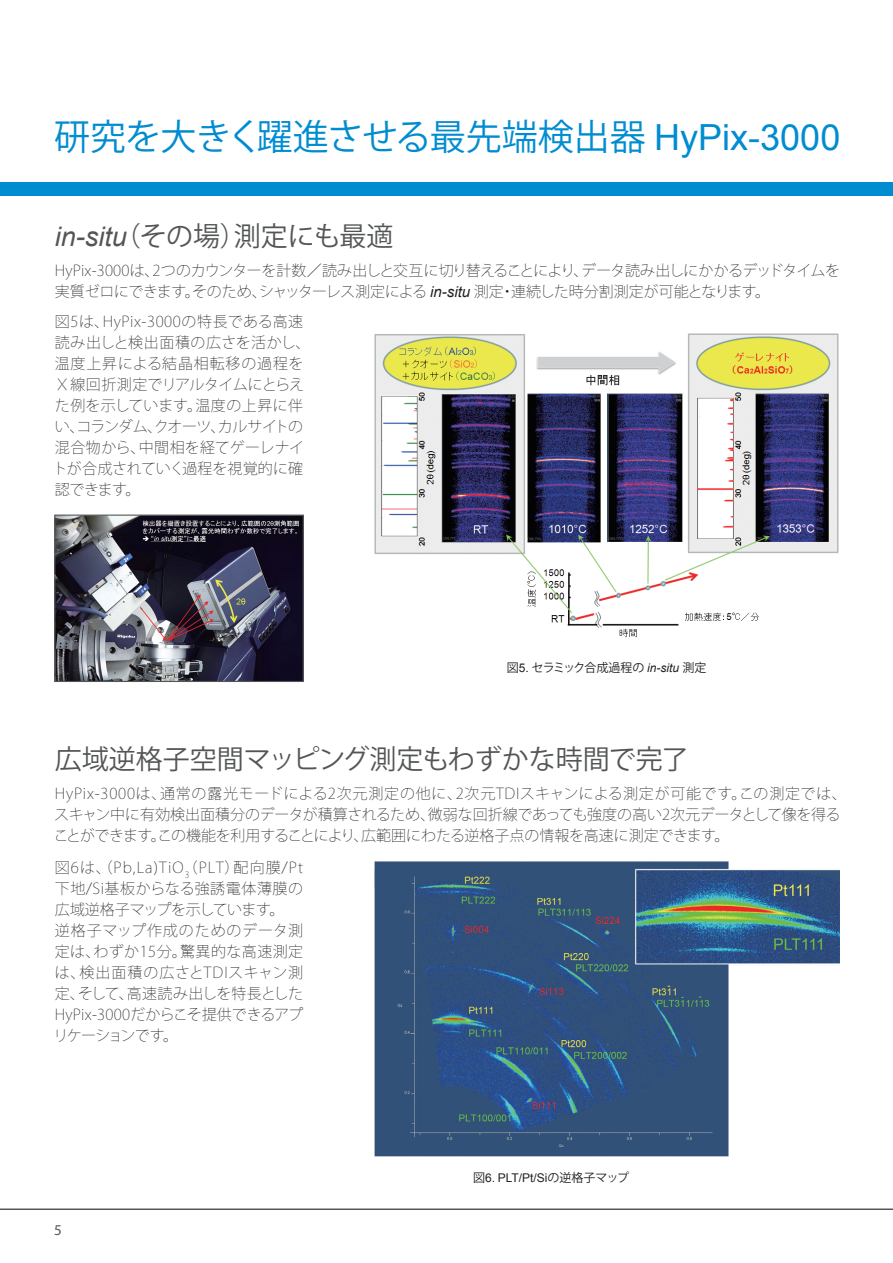
<style>
.page{position:relative;width:893px;height:1263px;background:#fff}
.page>*{position:absolute;margin:0;border:0;box-sizing:border-box;transform-origin:0 0}
.Heading_2{font:36px "Koz Go Pr 6 N";letter-spacing:-.02em;color:#008cd1}
.Heading_2-2{font:27px "Koz Go Pr 6 N";color:#545555}
.Heading_2-3{font:200 15px/21px "Koz Go Pr 6 N";color:#231f20;text-align:justify}
.Heading_2-4{font:200 15px/21px "Koz Go Pr 6 N";letter-spacing:-.025em;color:#231f20}
.Heading_2-5{font:200 15px "Koz Go Pr 6 N";letter-spacing:.055em;color:#231f20}
.Heading_2-6{font:200 15px/21px "Koz Go Pr 6 N";letter-spacing:.04em;color:#231f20}
.Heading_2-7{font:200 15px "Koz Go Pr 6 N";letter-spacing:-.02em;color:#231f20}
.Heading_2-8{font:200 15px "Koz Go Pr 6 N";letter-spacing:.075em;color:#231f20}
.t1{font:15px "Myriad Pro";color:#545555}
.t2{font:12px "Koz Go Pr 6 N";letter-spacing:-.03em;color:#231f20}
.t3{font:12px "Arial";color:#231f20}
.t4{font:200 8.7px "Koz Go Pr 6 N";color:#231f20}
.s1{font-family:"Arial"}
.s2{font-family:"Arial";font-style:italic}
.s3{font-family:"Arial";font-weight:400;font-style:italic}
.s4{font-family:"Koz Go Pr 6 N"}
</style>
<div class="page">
<div style="left:0;top:182px;width:893px;height:14px;background:#008cd1"></div>
<img style="left:375px;top:333px;width:464px;height:305px">
<img style="left:374px;top:861px;width:465px;height:296px">
<img style="left:56px;top:516px;width:246px;height:164px">
<div style="left:54px;top:514px;width:250px;height:168px;border:1px solid #545555"></div>
<hr style="left:0;top:1208px;width:893px;height:2px;background:#555556">
<p class="Heading_2" style="left:54px;top:117px;width:788px">研究を大きく躍進させる最先端検出器 <span class="s1">HyPix-3000</span></p>
<p class="Heading_2-2" style="left:55px;top:221px;width:340px"><span class="s2">in-situ</span>（その場）測定にも最適</p>
<p class="Heading_2-4" style="left:55px;top:260px;width:787px">HyPix-3000は、2つのカウンターを計数／読み出しと交互に切り替えることにより、データ読み出しにかかるデッドタイムを実質ゼロにできます。そのため、シャッターレス測定による <span class="s3">in-situ</span> 測定・連続した時分割測定が可能となります。</p>
<p class="Heading_2-6" style="left:55px;top:311px;width:257px">図5は、HyPix-3000の特長である高速読み出しと検出面積の広さを活かし、温度上昇による結晶相転移の過程を</p>
<p class="Heading_2-3" style="left:53px;top:374px;width:253px">Ｘ線回折測定でリアルタイムにとらえた例を示しています。温度の上昇に伴い、コランダム、クオーツ、カルサイトの混合物から、中間相を経てゲーレナイトが合成されていく過程を視覚的に確認できます。</p>
<p class="t2" style="left:507px;top:661px;width:201px">図<span class="s1">5.</span> セラミック合成過程の <span class="s2">in-situ</span> 測定</p>
<p class="Heading_2-2" style="left:55px;top:744px;width:635px">広域逆格子空間マッピング測定もわずかな時間で完了</p>
<p class="Heading_2-5" style="left:55px;top:785px;width:794px">HyPix-3000は、通常の露光モードによる2次元測定の他に、2次元TDIスキャンによる測定が可能です。この測定では、</p>
<p class="Heading_2-3" style="left:54px;top:804px;width:788px">スキャン中に有効検出面積分のデータが積算されるため、微弱な回折線であっても強度の高い2次元データとして像を得る</p>
<p class="Heading_2-7" style="left:54px;top:827px;width:677px">ことができます。この機能を利用することにより、広範囲にわたる逆格子点の情報を高速に測定できます。</p>
<p class="Heading_2-8" style="left:55px;top:859px;width:250px">図6は、（Pb,La)TiO（PLT）配向膜/Pt</p>
<p class="t4" style="left:185px;top:870px;width:6px">3</p>
<p class="Heading_2-3" style="left:55px;top:878px;width:250px">下地/Si基板からなる強誘電体薄膜の広域逆格子マップを示しています。</p>
<p class="Heading_2-3" style="left:53px;top:920px;width:251px">逆格子マップ作成のためのデータ測定は、わずか15分。驚異的な高速測定は、検出面積の広さとTDIスキャン測定、そして、高速読み出しを特長としたHyPix-3000だからこそ提供できるアプリケーションです。</p>
<p class="t1" style="left:54px;top:1220px;width:9px">5</p>
<p class="t3" style="left:473px;top:1170px;width:157px"><span class="s4">図</span>6. PLT/Pt/Si<span class="s4">の逆格子マップ</span></p>
</div>
